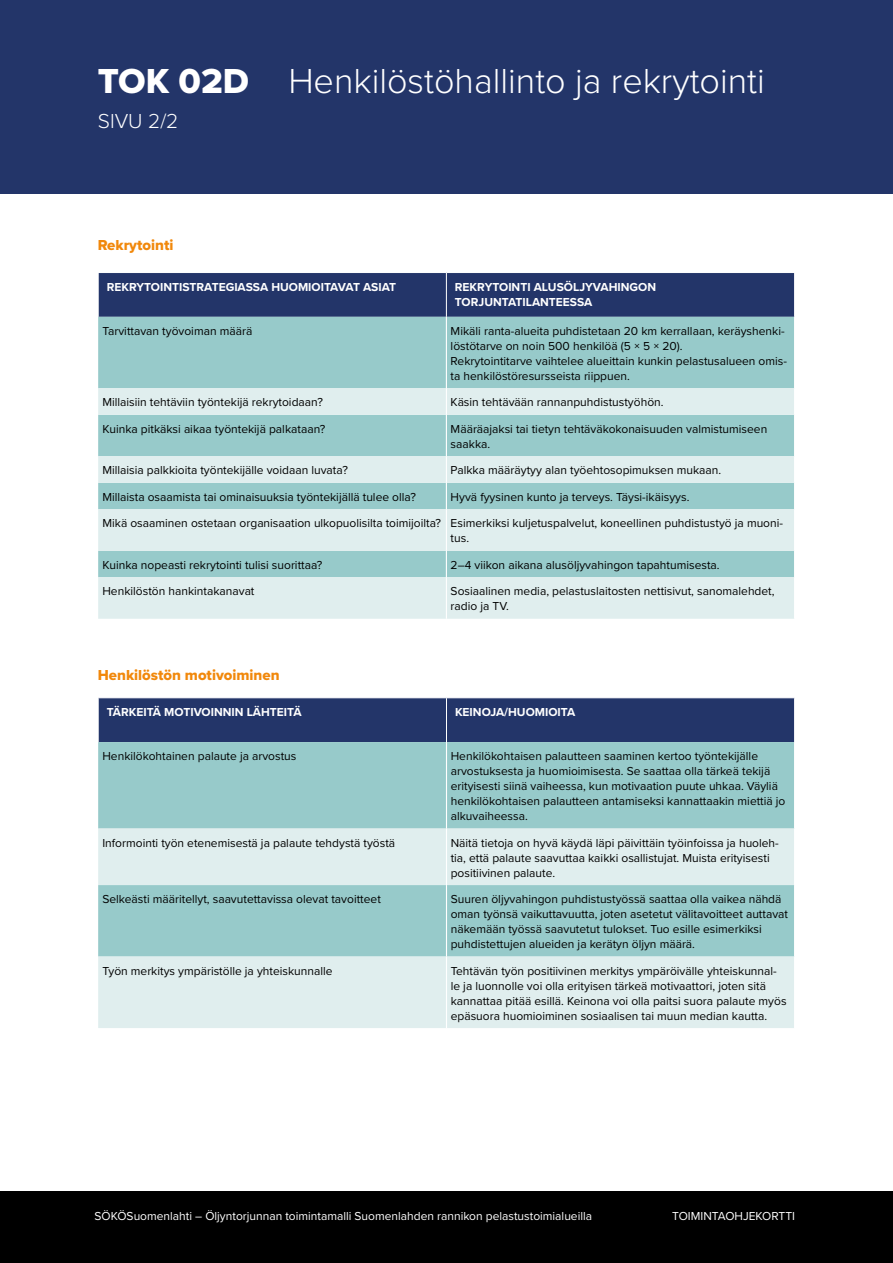
<style>
.page{position:relative;width:893px;height:1263px;background:#fff}
.page>*{position:absolute;margin:0;border:0;box-sizing:border-box;transform-origin:0 0}
.t1{font:300 36px "Proxima Nova";color:#fff}
.t2{font:300 21px "Proxima Nova";color:#fff}
.t3{font:15px "Proxima Nova Extrabld";color:#f1880b}
.t4{font:12px/15px "Proxima Nova";color:#000}
.t5{font:700 12px/15px "Proxima Nova";color:#fff}
.t6{font:12px "Proxima Nova";color:#fff}
.s1{font-family:"Proxima Nova Extrabld";font-weight:400}
</style>
<div class="page">
<div style="left:0;top:1191px;width:893px;height:72px;background:#000"></div>
<div style="left:0;top:0;width:893px;height:193px;background:#233569"></div>
<div style="left:99px;top:273px;width:695px;height:44px;background:#233569"></div>
<div style="left:98px;top:317px;width:696px;height:71px;background:#97caca"></div>
<svg style="left:98px;top:388px;width:696px;height:231px;background:#c2dfdf"></svg>
<hr style="left:446px;top:273px;width:1px;height:44px;background:#fff">
<hr style="left:446px;top:317px;width:1px;height:71px;background:#fff">
<svg style="left:446px;top:388px;width:1px;height:27px"></svg>
<hr style="left:446px;top:415px;width:1px;height:41px;background:#fff">
<svg style="left:446px;top:456px;width:1px;height:53px"></svg>
<hr style="left:446px;top:509px;width:1px;height:42px;background:#fff">
<svg style="left:446px;top:551px;width:1px;height:26px"></svg>
<hr style="left:446px;top:577px;width:1px;height:42px;background:#fff">
<div style="left:99px;top:698px;width:695px;height:44px;background:#233569"></div>
<div style="left:98px;top:742px;width:696px;height:86px;background:#97caca"></div>
<svg style="left:98px;top:828px;width:696px;height:200px;background:#c5e1e1"></svg>
<hr style="left:446px;top:698px;width:1px;height:44px;background:#fff">
<hr style="left:446px;top:742px;width:1px;height:86px;background:#fff">
<hr style="left:446px;top:828px;width:1px;height:57px;background:#fff">
<hr style="left:446px;top:885px;width:1px;height:71px;background:#fff">
<hr style="left:446px;top:956px;width:1px;height:72px;background:#fff">
<h1 class="t1" style="left:98px;top:54px;width:669px"><span class="s1">TOK 02D</span> Henkilöstöhallinto ja rekrytointi</h1>
<h2 class="t2" style="left:98px;top:105px;width:82px">SIVU 2/2</h2>
<p class="t3" style="left:98px;top:234px;width:77px">Rekrytointi</p>
<p class="t5" style="left:107px;top:279px;width:291px">REKRYTOINTISTRATEGIASSA HUOMIOITAVAT ASIAT</p>
<p class="t5" style="left:455px;top:279px;width:203px">REKRYTOINTI ALUSÖLJYVAHINGON<br>TORJUNTATILANTEESSA</p>
<p class="t4" style="left:102px;top:323px;width:151px">Tarvittavan työvoiman määrä</p>
<p class="t4" style="left:451px;top:323px;width:338px">Mikäli ranta-alueita puhdistetaan 20 km kerrallaan, keräyshenki&shy;löstötarve on noin 500 henkilöä (5 × 5 × 20).<br>Rekrytointitarve vaihtelee alueittain kunkin pelastusalueen omis&shy;ta henkilöstöresursseista riippuen.</p>
<p class="t4" style="left:102px;top:394px;width:222px">Millaisiin tehtäviin työntekijä rekrytoidaan?</p>
<p class="t4" style="left:451px;top:394px;width:214px">Käsin tehtävään rannanpuhdistustyöhön.</p>
<p class="t4" style="left:102px;top:421px;width:224px">Kuinka pitkäksi aikaa työntekijä palkataan?</p>
<p class="t4" style="left:451px;top:421px;width:318px">Määräajaksi tai tietyn tehtäväkokonaisuuden valmistumiseen saakka.</p>
<p class="t4" style="left:102px;top:462px;width:247px">Millaisia palkkioita työntekijälle voidaan luvata?</p>
<p class="t4" style="left:451px;top:462px;width:272px">Palkka määräytyy alan työehtosopimuksen mukaan.</p>
<p class="t4" style="left:102px;top:489px;width:315px">Millaista osaamista tai ominaisuuksia työntekijällä tulee olla?</p>
<p class="t4" style="left:451px;top:489px;width:240px">Hyvä fyysinen kunto ja terveys. Täysi-ikäisyys.</p>
<p class="t4" style="left:451px;top:515px;width:334px;text-indent:-348px">Mikä osaaminen ostetaan organisaation ulkopuolisilta toimijoilta? Esimerkiksi kuljetuspalvelut, koneellinen puhdistustyö ja muoni&shy;tus.</p>
<p class="t4" style="left:102px;top:557px;width:222px">Kuinka nopeasti rekrytointi tulisi suorittaa?</p>
<p class="t4" style="left:451px;top:557px;width:270px">2–4 viikon aikana alusöljyvahingon tapahtumisesta.</p>
<p class="t4" style="left:102px;top:583px;width:154px">Henkilöstön hankintakanavat</p>
<p class="t4" style="left:451px;top:583px;width:325px">Sosiaalinen media, pelastuslaitosten nettisivut, sanomalehdet, radio ja TV.</p>
<p class="t3" style="left:98px;top:663px;width:183px">Henkilöstön motivoiminen</p>
<p class="t5" style="left:107px;top:704px;width:196px">TÄRKEITÄ MOTIVOINNIN LÄHTEITÄ</p>
<p class="t5" style="left:455px;top:704px;width:122px">KEINOJA/HUOMIOITA</p>
<p class="t4" style="left:102px;top:748px;width:196px">Henkilökohtainen palaute ja arvostus</p>
<p class="t4" style="left:451px;top:748px;width:336px">Henkilökohtaisen palautteen saaminen kertoo työntekijälle arvostuksesta ja huomioimisesta. Se saattaa olla tärkeä tekijä erityisesti siinä vaiheessa, kun motivaation puute uhkaa. Väyliä henkilökohtaisen palautteen antamiseksi kannattaakin miettiä jo alkuvaiheessa.</p>
<p class="t4" style="left:102px;top:834px;width:294px">Informointi työn etenemisestä ja palaute tehdystä työstä</p>
<p class="t4" style="left:451px;top:834px;width:330px">Näitä tietoja on hyvä käydä läpi päivittäin työinfoissa ja huoleh&shy;tia, että palaute saavuttaa kaikki osallistujat. Muista erityisesti positiivinen palaute.</p>
<p class="t4" style="left:102px;top:891px;width:280px">Selkeästi määritellyt, saavutettavissa olevat tavoitteet</p>
<p class="t4" style="left:451px;top:891px;width:339px">Suuren öljyvahingon puhdistustyössä saattaa olla vaikea nähdä oman työnsä vaikuttavuutta, joten asetetut välitavoitteet auttavat näkemään työssä saavutetut tulokset. Tuo esille esimerkiksi puhdistettujen alueiden ja kerätyn öljyn määrä.</p>
<p class="t4" style="left:102px;top:962px;width:232px">Työn merkitys ympäristölle ja yhteiskunnalle</p>
<p class="t4" style="left:451px;top:962px;width:337px">Tehtävän työn positiivinen merkitys ympäröivälle yhteiskunnal&shy;le ja luonnolle voi olla erityisen tärkeä motivaattori, joten sitä kannattaa pitää esillä. Keinona voi olla paitsi suora palaute myös epäsuora huomioiminen sosiaalisen tai muun median kautta.</p>
<p class="t6" style="left:95px;top:1207px;width:499px">SÖKÖSuomenlahti – Öljyntorjunnan toimintamalli Suomenlahden rannikon pelastustoimialueilla</p>
<p class="t6" style="left:672px;top:1207px;width:124px">TOIMINTAOHJEKORTTI</p>
</div>
